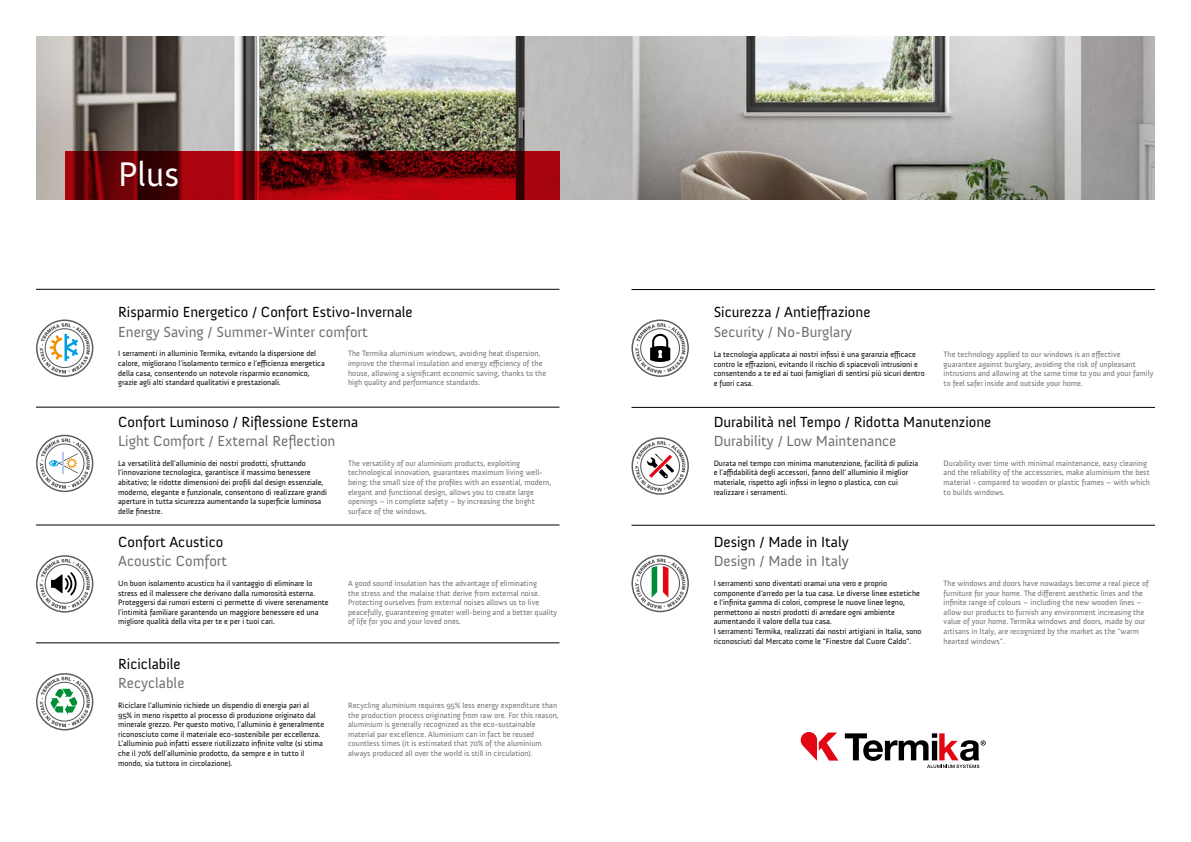
<style>
.page{position:relative;width:1191px;height:842px;background:#fff}
.page>*{position:absolute;margin:0;border:0;box-sizing:border-box;transform-origin:0 0}
.t1{font:35px "Anivers";color:#fff}
.t2{font:15px "Anivers";color:#000}
.t3{font:15px "Anivers";color:#706f6f}
.t4{font:8px/9.6px "Anivers";color:#000}
.t5{font:8px/9.6px "Anivers";color:#706f6f}
</style>
<div class="page">
<img style="left:36px;top:36px;width:1119px;height:164px">
<svg style="left:36px;top:673px;width:57px;height:57px"></svg>
<svg style="left:631px;top:555px;width:58px;height:57px"></svg>
<svg style="left:631px;top:319px;width:58px;height:58px"></svg>
<svg style="left:631px;top:437px;width:58px;height:58px"></svg>
<svg style="left:36px;top:555px;width:57px;height:58px"></svg>
<svg style="left:36px;top:319px;width:57px;height:58px"></svg>
<hr style="left:36px;top:407px;width:523px;height:1px;background:#000">
<hr style="left:631px;top:407px;width:524px;height:1px;background:#000">
<hr style="left:631px;top:525px;width:524px;height:1px;background:#000">
<hr style="left:36px;top:289px;width:523px;height:1px;background:#000">
<hr style="left:631px;top:289px;width:524px;height:1px;background:#000">
<hr style="left:36px;top:525px;width:523px;height:1px;background:#000">
<hr style="left:36px;top:643px;width:523px;height:1px;background:#000">
<svg style="left:800px;top:732px;width:38px;height:29px"></svg>
<svg style="left:845px;top:733px;width:140px;height:35px"></svg>
<svg style="left:65px;top:151px;width:494px;height:49px;background:#7d0208"></svg>
<svg style="left:36px;top:435px;width:57px;height:57px"></svg>
<hr style="left:62px;top:452px;width:2px;height:22px;background:#b3caea">
<h1 class="t1" style="left:118px;top:155px;width:62px">Plus</h1>
<h2 class="t2" style="left:118px;top:304px;width:296px">Risparmio Energetico / Confort Estivo-Invernale</h2>
<h2 class="t2" style="left:713px;top:304px;width:158px">Sicurezza / Antieffrazione</h2>
<h2 class="t3" style="left:118px;top:323px;width:251px">Energy Saving / Summer-Winter comfort</h2>
<h2 class="t3" style="left:713px;top:323px;width:140px">Security / No-Burglary</h2>
<p class="t4" style="left:118px;top:349px;width:208px">I serramenti in alluminio Termika, evitando la dispersione del calore, migliorano l’isolamento termico e l’efficienza energetica della casa, consentendo un notevole risparmio economico, grazie agli alti standard qualitativi e prestazionali.</p>
<p class="t5" style="left:348px;top:349px;width:199px">The Termika aluminium windows, avoiding heat dispersion, improve the thermal insulation and energy efficiency of the house, allowing a significant economic saving, thanks to the high quality and performance standards.</p>
<p class="t4" style="left:713px;top:350px;width:212px">La tecnologia applicata ai nostri infissi è una garanzia efficace contro le effrazioni, evitando il rischio di spiacevoli intrusioni e consentendo a te ed ai tuoi famigliari di sentirsi più sicuri dentro e fuori casa.</p>
<p class="t5" style="left:943px;top:350px;width:211px">The technology applied to our windows is an effective guarantee against burglary, avoiding the risk of unpleasant intrusions and allowing at the same time to you and your family to feel safer inside and outside your home.</p>
<h2 class="t2" style="left:118px;top:413px;width:242px">Confort Luminoso / Riflessione Esterna</h2>
<h2 class="t2" style="left:713px;top:413px;width:279px">Durabilità nel Tempo / Ridotta Manutenzione</h2>
<h2 class="t3" style="left:118px;top:433px;width:219px">Light Comfort / External Reflection</h2>
<h2 class="t3" style="left:713px;top:433px;width:184px">Durability / Low Maintenance</h2>
<p class="t4" style="left:118px;top:458px;width:210px">La versatilità dell’alluminio dei nostri prodotti, sfruttando l’innovazione tecnologica, garantisce il massimo benessere abitativo; le ridotte dimensioni dei profili dal design essenziale, moderno, elegante e funzionale, consentono di realizzare grandi aperture in tutta sicurezza aumentando la superficie luminosa delle finestre.</p>
<p class="t5" style="left:348px;top:458px;width:205px">The versatility of our aluminium products, exploiting technological innovation, guarantees maximum living well&shy;being; the small size of the profiles with an essential, modern, elegant and functional design, allows you to create large openings – in complete safety – by increasing the bright surface of the windows.</p>
<p class="t4" style="left:713px;top:458px;width:206px">Durata nel tempo con minima manutenzione, facilità di pulizia e l’affidabilità degli accessori, fanno dell’ alluminio il miglior materiale, rispetto agli infissi in legno o plastica, con cui realizzare i serramenti.</p>
<h2 class="t2" style="left:118px;top:533px;width:107px">Confort Acustico</h2>
<h2 class="t2" style="left:713px;top:533px;width:136px">Design / Made in Italy</h2>
<h2 class="t3" style="left:118px;top:553px;width:111px">Acoustic Comfort</h2>
<h2 class="t3" style="left:713px;top:553px;width:136px">Design / Made in Italy</h2>
<p class="t4" style="left:118px;top:578px;width:212px">Un buon isolamento acustico ha il vantaggio di eliminare lo stress ed il malessere che derivano dalla rumorosità esterna.<br>Proteggersi dai rumori esterni ci permette di vivere serenamente l’intimità familiare garantendo un maggiore benessere ed una migliore qualità della vita per te e per i tuoi cari.</p>
<p class="t5" style="left:348px;top:578px;width:210px">A good sound insulation has the advantage of eliminating<br>the stress and the malaise that derive from external noise.<br>Protecting ourselves from external noises allows us to live peacefully, guaranteeing greater well-being and a better quality of life for you and your loved ones.</p>
<p class="t4" style="left:713px;top:578px;width:209px">I serramenti sono diventati oramai una vero e proprio componente d’arredo per la tua casa. Le diverse linee estetiche e l’infinita gamma di colori, comprese le nuove linee legno, permettono ai nostri prodotti di arredare ogni ambiente aumentando il valore della tua casa.<br>I serramenti Termika, realizzati dai nostri artigiani in Italia, sono riconosciuti dal Mercato come le “Finestre dal Cuore Caldo”.</p>
<h2 class="t2" style="left:118px;top:655px;width:64px">Riciclabile</h2>
<h2 class="t3" style="left:118px;top:675px;width:68px">Recyclable</h2>
<p class="t4" style="left:118px;top:700px;width:207px">Riciclare l’alluminio richiede un dispendio di energia pari al 95% in meno rispetto al processo di produzione originato dal minerale grezzo. Per questo motivo, l’alluminio è generalmente riconosciuto come il materiale eco-sostenibile per eccellenza.<br>L’alluminio può infatti essere riutilizzato infinite volte (si stima che il 70% dell’alluminio prodotto, da sempre e in tutto il mondo, sia tuttora in circolazione).</p>
<p class="t5" style="left:348px;top:700px;width:212px">Recycling aluminium requires 95% less energy expenditure than the production process originating from raw ore. For this reason, aluminium is generally recognized as the eco-sustainable material par excellence. Aluminium can in fact be reused countless times (it is estimated that 70% of the aluminium always produced all over the world is still in circulation).</p>
<p class="t5" style="left:943px;top:458px;width:208px">Durability over time with minimal maintenance, easy cleaning and the reliability of the accessories, make aluminium the best material - compared to wooden or plastic frames – with which to builds windows.</p>
<p class="t5" style="left:943px;top:578px;width:206px">The windows and doors have nowadays become a real piece of furniture for your home. The different aesthetic lines and the infinite range of colours – including the new wooden lines – allow our products to furnish any environment increasing the value of your home. Termika windows and doors, made by our artisans in Italy, are recognized by the market as the “warm hearted windows”.</p>
</div>
